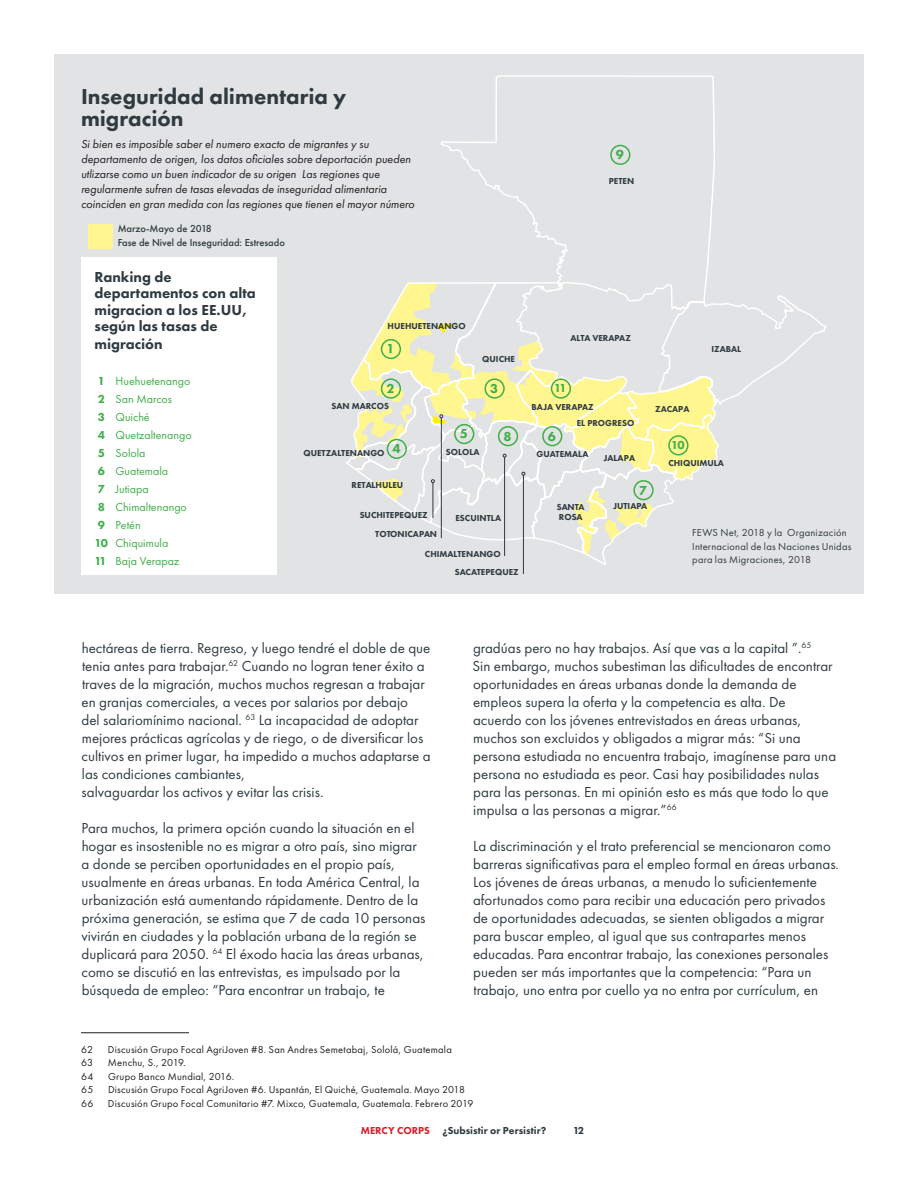
<style>
.page{position:relative;width:918px;height:1188px;background:#fff}
.page>*{position:absolute;margin:0;border:0;box-sizing:border-box;transform-origin:0 0}
.Chart_Title{font:800 22.5px/22.5px "Futura PT";color:#2f3b41}
.Body_Text___Futura{font:15px/18px "Futura PT";color:#2f3b41}
.Body_Text_small___ba{font:800 15px/16.5px "Futura PT";color:#2f3b41}
.Body_Text___Futura-2{font:800 13.5px "Futura PT";color:#40ae49}
.t1{font:italic 12px/15px "Futura PT";color:#231f20}
.Body_Text_small___ba-2{font:12px "Futura PT";color:#40ae49}
.Body_Text___Futura-3{font:800 12px "Futura PT";color:#40ae49}
.Footnote{font:10.5px "Futura PT";letter-spacing:.02em;color:#231f20}
.Table_Text{font:10.5px/13.5px "Futura PT";letter-spacing:.02em;color:#2f3b41}
.Body_Text_small___ba-3{font:500 10.5px "Futura PT";color:#2f3b41}
.t2{font:800 10.5px "Futura PT";color:#2f3b41}
.t3{font:800 9px "Futura PT";color:#2f3b41}
.s1{font-weight:800}
.s2{color:#d1232a}
</style>
<div class="page">
<hr style="left:81px;top:1032px;width:108px;height:1px;background:#231f20">
<div style="left:54px;top:54px;width:810px;height:540px;background:#e1e3e4"></div>
<div style="left:81px;top:257px;width:196px;height:318px;background:#fff"></div>
<div style="left:88px;top:224px;width:25px;height:25px;background:#fff690"></div>
<svg style="left:346px;top:75px;width:481px;height:498px"></svg>
<hr style="left:523px;top:475px;width:1px;height:99px;background:#2f3b41">
<hr style="left:504px;top:457px;width:1px;height:99px;background:#2f3b41">
<hr style="left:441px;top:418px;width:1px;height:120px;background:#2f3b41">
<div style="left:381px;top:339px;width:20px;height:20px;border:2px solid #40ae49;border-radius:50%"></div>
<div style="left:381px;top:378px;width:20px;height:21px;border:2px solid #40ae49;border-radius:50%"></div>
<div style="left:484px;top:378px;width:21px;height:21px;border:2px solid #40ae49;border-radius:50%"></div>
<div style="left:610px;top:145px;width:20px;height:20px;border:2px solid #40ae49;border-radius:50%"></div>
<div style="left:498px;top:426px;width:20px;height:20px;border:2px solid #40ae49;border-radius:50%"></div>
<div style="left:542px;top:426px;width:20px;height:20px;border:2px solid #40ae49;border-radius:50%"></div>
<div style="left:551px;top:378px;width:20px;height:21px;border:2px solid #40ae49;border-radius:50%"></div>
<div style="left:633px;top:480px;width:21px;height:20px;border:2px solid #40ae49;border-radius:50%"></div>
<div style="left:668px;top:435px;width:20px;height:20px;border:2px solid #40ae49;border-radius:50%"></div>
<svg style="left:355px;top:404px;width:130px;height:121px"></svg>
<p class="Chart_Title" style="left:81px;top:84px;width:267px">Inseguridad alimentaria y migración</p>
<p class="t1" style="left:81px;top:136px;width:335px">Si bien es imposible saber el numero exacto de migrantes y su departamento de origen, los datos oficiales sobre deportación pueden utlizarse como un buen indicador de su origen Las regiones que regularmente sufren de tasas elevadas de inseguridad alimentaria coinciden en gran medida con las regiones que tienen el mayor número</p>
<p class="Body_Text_small___ba-3" style="left:118px;top:223px;width:96px">Marzo-Mayo de 2018</p>
<p class="Body_Text_small___ba-3" style="left:118px;top:236px;width:169px">Fase de Nivel de Inseguridad: Estresado</p>
<p class="Body_Text___Futura-2" style="left:616px;top:146px;width:10px">9</p>
<p class="t3" style="left:609px;top:176px;width:27px">PETEN</p>
<p class="Body_Text_small___ba" style="left:94px;top:268px;width:163px">Ranking de departamentos con alta migracion a los EE.UU, según las tasas de</p>
<p class="Body_Text_small___ba" style="left:94px;top:336px;width:70px">migración</p>
<p class="Body_Text_small___ba-2" style="left:98px;top:374px;width:94px"><span class="s1">1</span> Huehuetenango</p>
<p class="Body_Text_small___ba-2" style="left:98px;top:392px;width:76px"><span class="s1">2</span> San Marcos</p>
<p class="Body_Text_small___ba-2" style="left:98px;top:410px;width:53px"><span class="s1">3</span> Quiché</p>
<p class="Body_Text_small___ba-2" style="left:98px;top:428px;width:95px"><span class="s1">4</span> Quetzaltenango</p>
<p class="Body_Text_small___ba-2" style="left:98px;top:446px;width:49px"><span class="s1">5</span> Solola</p>
<p class="Body_Text_small___ba-2" style="left:98px;top:464px;width:72px"><span class="s1">6</span> Guatemala</p>
<p class="Body_Text_small___ba-2" style="left:98px;top:482px;width:52px"><span class="s1">7</span> Jutiapa</p>
<p class="Body_Text_small___ba-2" style="left:98px;top:500px;width:91px"><span class="s1">8</span> Chimaltenango</p>
<p class="Body_Text_small___ba-2" style="left:98px;top:518px;width:44px"><span class="s1">9</span> Petén</p>
<p class="Body_Text_small___ba-2" style="left:94px;top:536px;width:75px"><span class="s1">10</span> Chiquimula</p>
<p class="Body_Text_small___ba-2" style="left:94px;top:554px;width:86px"><span class="s1">11</span> Baja Verapaz</p>
<p class="t3" style="left:388px;top:320px;width:80px">HUEHUETENANGO</p>
<p class="Body_Text___Futura-2" style="left:387px;top:340px;width:10px">1</p>
<p class="Body_Text___Futura-2" style="left:387px;top:380px;width:10px">2</p>
<p class="t3" style="left:332px;top:400px;width:59px">SAN MARCOS</p>
<p class="t3" style="left:482px;top:353px;width:34px">QUICHE</p>
<p class="Body_Text___Futura-2" style="left:490px;top:380px;width:10px">3</p>
<p class="t3" style="left:570px;top:332px;width:62px">ALTA VERAPAZ</p>
<p class="Body_Text___Futura-3" style="left:554px;top:381px;width:14px">11</p>
<p class="t3" style="left:531px;top:402px;width:64px">BAJA VERAPAZ</p>
<p class="t3" style="left:303px;top:447px;width:83px">QUETZALTENANGO</p>
<p class="Body_Text___Futura-2" style="left:392px;top:440px;width:10px">4</p>
<p class="t3" style="left:577px;top:417px;width:59px">EL PROGRESO</p>
<p class="t3" style="left:604px;top:452px;width:33px">JALAPA</p>
<p class="Body_Text___Futura-2" style="left:460px;top:425px;width:10px">5</p>
<p class="Body_Text___Futura-2" style="left:504px;top:428px;width:10px">8</p>
<p class="Body_Text___Futura-2" style="left:548px;top:428px;width:10px">6</p>
<p class="t3" style="left:446px;top:446px;width:35px">SOLOLA</p>
<p class="t3" style="left:537px;top:448px;width:54px">GUATEMALA</p>
<p class="t3" style="left:352px;top:479px;width:53px">RETALHULEU</p>
<p class="t3" style="left:360px;top:509px;width:70px">SUCHITEPEQUEZ</p>
<p class="t3" style="left:557px;top:501px;width:29px">SANTA</p>
<p class="t3" style="left:455px;top:513px;width:47px">ESCUINTLA</p>
<p class="t3" style="left:559px;top:512px;width:25px">ROSA</p>
<p class="Body_Text___Futura-2" style="left:639px;top:482px;width:10px">7</p>
<p class="t3" style="left:613px;top:500px;width:35px">JUTIAPA</p>
<p class="t3" style="left:375px;top:529px;width:63px">TOTONICAPAN</p>
<p class="t3" style="left:425px;top:548px;width:77px">CHIMALTENANGO</p>
<p class="t3" style="left:455px;top:566px;width:65px">SACATEPEQUEZ</p>
<p class="t3" style="left:655px;top:403px;width:36px">ZACAPA</p>
<p class="Body_Text___Futura-3" style="left:671px;top:437px;width:15px">10</p>
<p class="t3" style="left:711px;top:344px;width:31px">IZABAL</p>
<p class="t3" style="left:668px;top:457px;width:57px">CHIQUIMULA</p>
<p class="Table_Text" style="left:692px;top:526px;width:161px">FEWS Net, 2018 y la Organización<br>Internacional de las Naciones Unidas para las Migraciones, 2018</p>
<p class="Body_Text___Futura" style="left:82px;top:638px;width:351px">hectáreas de tierra. Regreso, y luego tendré el doble de que tenia antes para trabajar.<sup>62</sup> Cuando no logran tener éxito a traves de la migración, muchos muchos regresan a trabajar en granjas comerciales, a veces por salarios por debajo<br>del salariomínimo nacional. <sup>63</sup> La incapacidad de adoptar mejores prácticas agrícolas y de riego, o de diversificar los cultivos en primer lugar, ha impedido a muchos adaptarse a las condiciones cambiantes,</p>
<p class="Body_Text___Futura" style="left:82px;top:782px;width:243px">salvaguardar los activos y evitar las crisis.</p>
<p class="Body_Text___Futura" style="left:82px;top:818px;width:346px">Para muchos, la primera opción cuando la situación en el hogar es insostenible no es migrar a otro país, sino migrar a donde se perciben oportunidades en el propio país, usualmente en áreas urbanas. En toda América Central, la urbanización está aumentando rápidamente. Dentro de la próxima generación, se estima que 7 de cada 10 personas</p>
<p class="Body_Text___Futura" style="left:81px;top:926px;width:337px">vivirán en ciudades y la población urbana de la región se</p>
<p class="Body_Text___Futura" style="left:82px;top:944px;width:344px">duplicará para 2050. <sup>64</sup> El éxodo hacia las áreas urbanas,</p>
<p class="Body_Text___Futura" style="left:82px;top:962px;width:320px">como se discutió en las entrevistas, es impulsado por la</p>
<p class="Body_Text___Futura" style="left:82px;top:980px;width:305px">búsqueda de empleo: “Para encontrar un trabajo, te</p>
<p class="Body_Text___Futura" style="left:473px;top:638px;width:340px">gradúas pero no hay trabajos. Así que vas a la capital ”.<sup>65</sup></p>
<p class="Body_Text___Futura" style="left:473px;top:656px;width:365px">Sin embargo, muchos subestiman las dificultades de encontrar oportunidades en áreas urbanas donde la demanda de empleos supera la oferta y la competencia es alta. De acuerdo con los jóvenes entrevistados en áreas urbanas, muchos son excluidos y obligados a migrar más: “Si una persona estudiada no encuentra trabajo, imagínense para una persona no estudiada es peor. Casi hay posibilidades nulas para las personas. En mi opinión esto es más que todo lo que impulsa a las personas a migrar.”<sup>66</sup></p>
<p class="Body_Text___Futura" style="left:473px;top:836px;width:368px">La discriminación y el trato preferencial se mencionaron como barreras significativas para el empleo formal en áreas urbanas.<br>Los jóvenes de áreas urbanas, a menudo lo suficientemente afortunados como para recibir una educación pero privados de oportunidades adecuadas, se sienten obligados a migrar para buscar empleo, al igual que sus contrapartes menos educadas. Para encontrar trabajo, las conexiones personales pueden ser más importantes que la competencia: “Para un trabajo, uno entra por cuello ya no entra por currículum, en</p>
<p class="Footnote" style="left:81px;top:1043px;width:13px">62</p>
<p class="Footnote" style="left:108px;top:1043px;width:345px">Discusión Grupo Focal AgriJoven #8. San Andres Semetabaj, Sololá, Guatemala</p>
<p class="Footnote" style="left:81px;top:1057px;width:14px">63</p>
<p class="Footnote" style="left:108px;top:1057px;width:79px">Menchu, S., 2019.</p>
<p class="Footnote" style="left:81px;top:1070px;width:14px">64</p>
<p class="Footnote" style="left:108px;top:1070px;width:128px">Grupo Banco Mundial, 2016.</p>
<p class="Footnote" style="left:81px;top:1084px;width:14px">65</p>
<p class="Footnote" style="left:108px;top:1084px;width:359px">Discusión Grupo Focal AgriJoven #6. Uspantán, El Quiché, Guatemala. Mayo 2018</p>
<p class="Footnote" style="left:81px;top:1097px;width:14px">66</p>
<p class="Footnote" style="left:108px;top:1097px;width:367px">Discusión Grupo Focal Comunitario #7. Mixco, Guatemala, Guatemala. Febrero 2019</p>
<p class="t2" style="left:361px;top:1124px;width:187px"><span class="s2">MERCY CORPS</span> ¿Subsistir or Persistir?</p>
<p class="t2" style="left:573px;top:1124px;width:13px">12</p>
</div>
